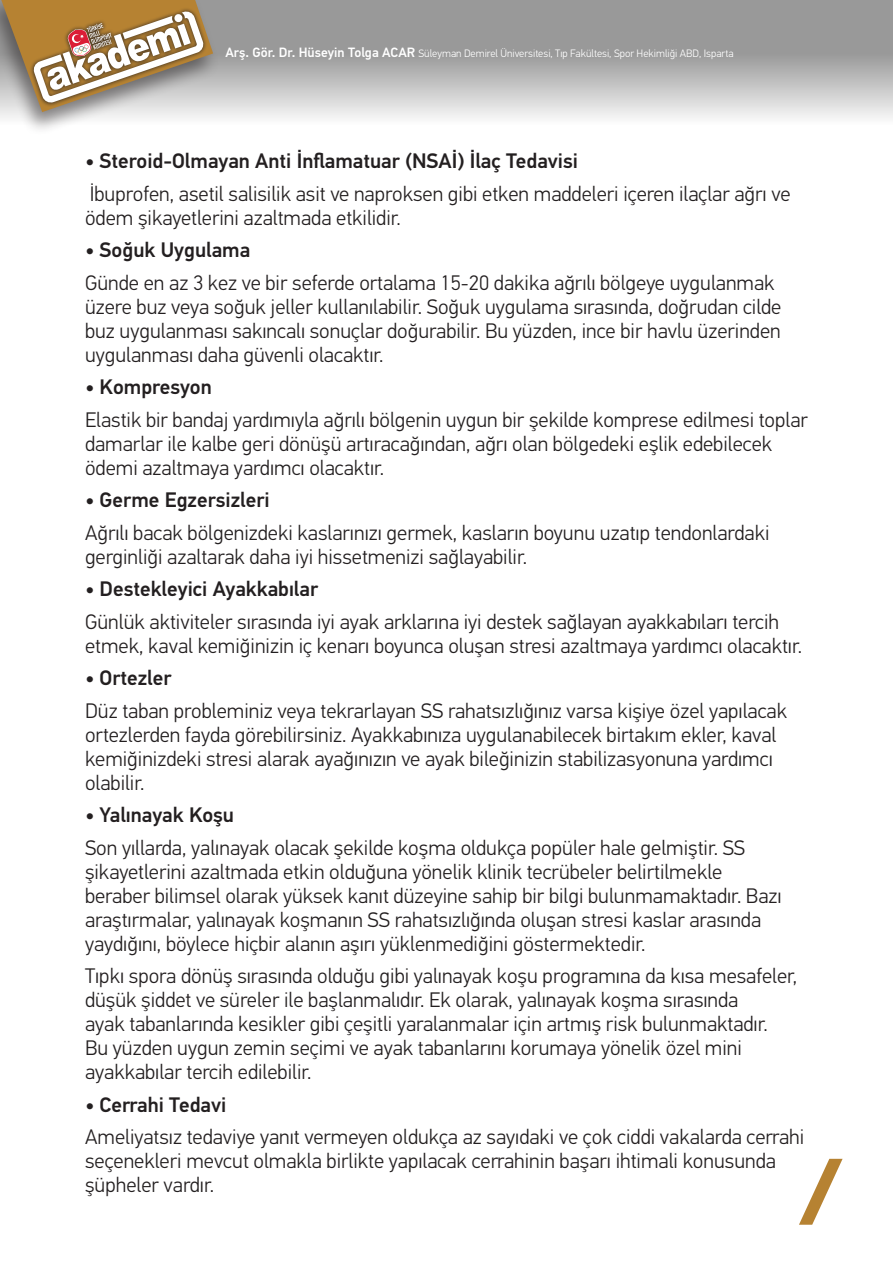
<style>
.page{position:relative;width:893px;height:1263px;background:#fff}
.page>*{position:absolute;margin:0;border:0;box-sizing:border-box;transform-origin:0 0}
.t1{font:300 21px/24px "PF Din Text Universal";color:#231f20}
.t2{font:500 21px "PF Din Text Universal";color:#231f20}
.t3{font:300 10.65px "PF Din Text Universal";color:#fff}
.s1{font-weight:500;font-size:13.5px}
</style>
<div class="page">
<svg style="left:221px;top:0;width:672px;height:118px;background:#b1b1b1"></svg>
<div style="left:0;top:0;width:221px;height:136px;background:#231f20;opacity:.5"></div>
<svg style="left:0;top:0;width:213px;height:112px"></svg>
<svg style="left:799px;top:1159px;width:44px;height:66px"></svg>
<p class="t3" style="left:225px;top:47px;width:510px"><span class="s1">Arş. Gör. Dr. Hüseyin Tolga ACAR</span> Süleyman Demirel Üniversitesi, Tıp Fakültesi, Spor Hekimliği ABD, Isparta</p>
<p class="t2" style="left:85px;top:148px;width:494px">• Steroid-Olmayan Anti İnflamatuar (NSAİ) İlaç Tedavisi</p>
<p class="t1" style="left:85px;top:183px;width:707px">İbuprofen, asetil salisilik asit ve naproksen gibi etken maddeleri içeren ilaçlar ağrı ve ödem şikayetlerini azaltmada etkilidir.</p>
<p class="t2" style="left:85px;top:237px;width:167px">• Soğuk Uygulama</p>
<p class="t1" style="left:85px;top:272px;width:698px">Günde en az 3 kez ve bir seferde ortalama 15-20 dakika ağrılı bölgeye uygulanmak üzere buz veya soğuk jeller kullanılabilir. Soğuk uygulama sırasında, doğrudan cilde buz uygulanması sakıncalı sonuçlar doğurabilir. Bu yüzden, ince bir havlu üzerinden uygulanması daha güvenli olacaktır.</p>
<p class="t2" style="left:85px;top:374px;width:128px">• Kompresyon</p>
<p class="t1" style="left:85px;top:409px;width:724px">Elastik bir bandaj yardımıyla ağrılı bölgenin uygun bir şekilde komprese edilmesi toplar damarlar ile kalbe geri dönüşü artıracağından, ağrı olan bölgedeki eşlik edebilecek ödemi azaltmaya yardımcı olacaktır.</p>
<p class="t2" style="left:85px;top:487px;width:186px">• Germe Egzersizleri</p>
<p class="t1" style="left:85px;top:522px;width:686px">Ağrılı bacak bölgenizdeki kaslarınızı germek, kasların boyunu uzatıp tendonlardaki gerginliği azaltarak daha iyi hissetmenizi sağlayabilir.</p>
<p class="t2" style="left:85px;top:576px;width:235px">• Destekleyici Ayakkabılar</p>
<p class="t1" style="left:85px;top:611px;width:719px">Günlük aktiviteler sırasında iyi ayak arklarına iyi destek sağlayan ayakkabıları tercih etmek, kaval kemiğinizin iç kenarı boyunca oluşan stresi azaltmaya yardımcı olacaktır.</p>
<p class="t2" style="left:85px;top:665px;width:88px">• Ortezler</p>
<p class="t1" style="left:85px;top:700px;width:703px">Düz taban probleminiz veya tekrarlayan SS rahatsızlığınız varsa kişiye özel yapılacak ortezlerden fayda görebilirsiniz. Ayakkabınıza uygulanabilecek birtakım ekler, kaval kemiğinizdeki stresi alarak ayağınızın ve ayak bileğinizin stabilizasyonuna yardımcı olabilir.</p>
<p class="t2" style="left:85px;top:802px;width:151px">• Yalınayak Koşu</p>
<p class="t1" style="left:85px;top:837px;width:698px">Son yıllarda, yalınayak olacak şekilde koşma oldukça popüler hale gelmiştir. SS şikayetlerini azaltmada etkin olduğuna yönelik klinik tecrübeler belirtilmekle beraber bilimsel olarak yüksek kanıt düzeyine sahip bir bilgi bulunmamaktadır. Bazı araştırmalar, yalınayak koşmanın SS rahatsızlığında oluşan stresi kaslar arasında yaydığını, böylece hiçbir alanın aşırı yüklenmediğini göstermektedir.</p>
<p class="t1" style="left:85px;top:965px;width:714px">Tıpkı spora dönüş sırasında olduğu gibi yalınayak koşu programına da kısa mesafeler, düşük şiddet ve süreler ile başlanmalıdır. Ek olarak, yalınayak koşma sırasında<br>ayak tabanlarında kesikler gibi çeşitli yaralanmalar için artmış risk bulunmaktadır.<br>Bu yüzden uygun zemin seçimi ve ayak tabanlarını korumaya yönelik özel mini ayakkabılar tercih edilebilir.</p>
<p class="t2" style="left:85px;top:1091px;width:143px">• Cerrahi Tedavi</p>
<p class="t1" style="left:85px;top:1126px;width:721px">Ameliyatsız tedaviye yanıt vermeyen oldukça az sayıdaki ve çok ciddi vakalarda cerrahi seçenekleri mevcut olmakla birlikte yapılacak cerrahinin başarı ihtimali konusunda şüpheler vardır.</p>
</div>
